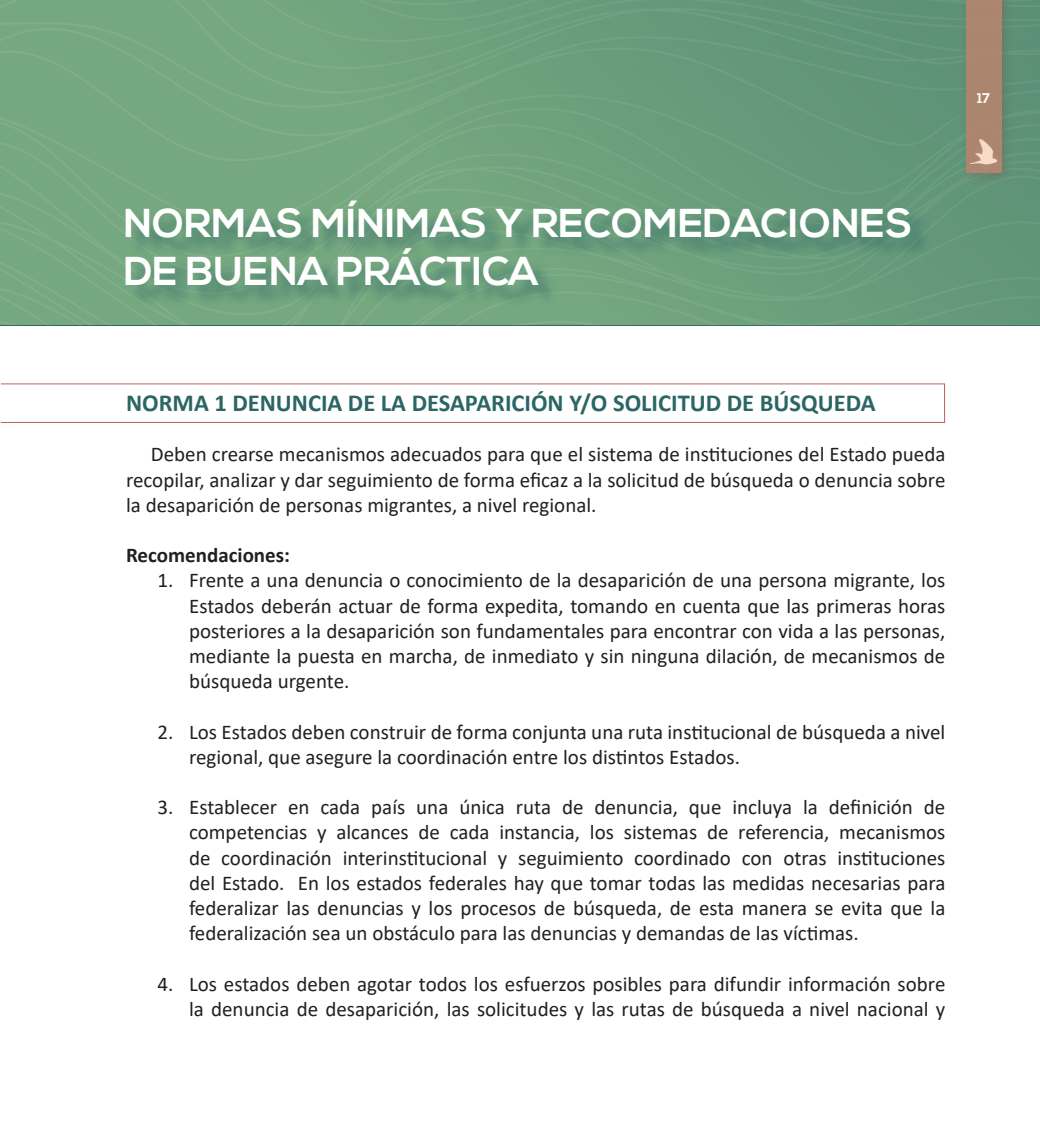
<style>
.page{position:relative;width:1040px;height:1134px;background:#fff}
.page>*{position:absolute;margin:0;border:0;box-sizing:border-box;transform-origin:0 0}
.t1{font:700 40.25px/48.3px "Nexa";color:#fff}
.t2{font:700 24.5px "Calibri";color:#2b6665}
.t3{font:21px/25.2px "Calibri";color:#231f20;text-align:justify}
.t4{font:700 21px "Calibri";color:#231f20}
.t5{font:700 14px "Nexa";color:#fff}
</style>
<div class="page">
<svg style="left:0;top:0;width:1040px;height:68px;background:#6c9f7c"></svg>
<svg style="left:0;top:68px;width:1040px;height:44px;background:#6da07d"></svg>
<svg style="left:0;top:112px;width:1040px;height:40px;background:#6ea17d"></svg>
<svg style="left:0;top:152px;width:1040px;height:9px;background:#6fa27d"></svg>
<svg style="left:0;top:161px;width:1040px;height:15px;background:#6fa27d"></svg>
<svg style="left:0;top:176px;width:1040px;height:92px;background:#6fa17d"></svg>
<svg style="left:0;top:268px;width:1040px;height:23px;background:#6ea07d"></svg>
<svg style="left:0;top:291px;width:1040px;height:34px;background:#71a37e"></svg>
<div style="left:0;top:383px;width:945px;height:40px;border:1px solid #bf5f59"></div>
<div style="left:959px;top:0;width:54px;height:186px;background:#6e4e40;opacity:.4"></div>
<div style="left:965px;top:0;width:36px;height:173px;background:#ac856f"></div>
<div style="left:962px;top:131px;width:44px;height:43px;background:#231f20;opacity:.4"></div>
<svg style="left:969px;top:138px;width:28px;height:27px"></svg>
<div style="left:128px;top:203px;width:803px;height:104px;background:#2b6665;opacity:.56"></div>
<h1 class="t1" style="left:123px;top:200px;width:790px">NORMAS MÍNIMAS Y RECOMEDACIONES<br>DE BUENA PRÁCTICA</h1>
<p class="t5" style="left:977px;top:91px;width:15px">17</p>
<p class="t2" style="left:126px;top:385px;width:751px">NORMA 1 DENUNCIA DE LA DESAPARICIÓN Y/O SOLICITUD DE BÚSQUEDA</p>
<p class="t3" style="left:126px;top:441px;width:821px;text-indent:25px">Deben crearse mecanismos adecuados para que el sistema de instituciones del Estado pueda recopilar, analizar y dar seguimiento de forma eficaz a la solicitud de búsqueda o denuncia sobre la desaparición de personas migrantes, a nivel regional.</p>
<p class="t4" style="left:126px;top:540px;width:165px">Recomendaciones:</p>
<p class="t3" style="left:189px;top:567px;width:758px;text-indent:-32px">1. Frente a una denuncia o conocimiento de la desaparición de una persona migrante, los Estados deberán actuar de forma expedita, tomando en cuenta que las primeras horas posteriores a la desaparición son fundamentales para encontrar con vida a las personas, mediante la puesta en marcha, de inmediato y sin ninguna dilación, de mecanismos de búsqueda urgente.</p>
<p class="t3" style="left:189px;top:718px;width:757px;text-indent:-32px">2. Los Estados deben construir de forma conjunta una ruta institucional de búsqueda a nivel regional, que asegure la coordinación entre los distintos Estados.</p>
<p class="t3" style="left:189px;top:794px;width:757px;text-indent:-32px">3. Establecer en cada país una única ruta de denuncia, que incluya la definición de competencias y alcances de cada instancia, los sistemas de referencia, mecanismos de coordinación interinstitucional y seguimiento coordinado con otras instituciones del Estado. En los estados federales hay que tomar todas las medidas necesarias para federalizar las denuncias y los procesos de búsqueda, de esta manera se evita que la federalización sea un obstáculo para las denuncias y demandas de las víctimas.</p>
<p class="t3" style="left:158px;top:970px;width:789px;text-align:right">4. Los estados deben agotar todos los esfuerzos posibles para difundir información sobre la denuncia de desaparición, las solicitudes y las rutas de búsqueda a nivel nacional y</p>
</div>
